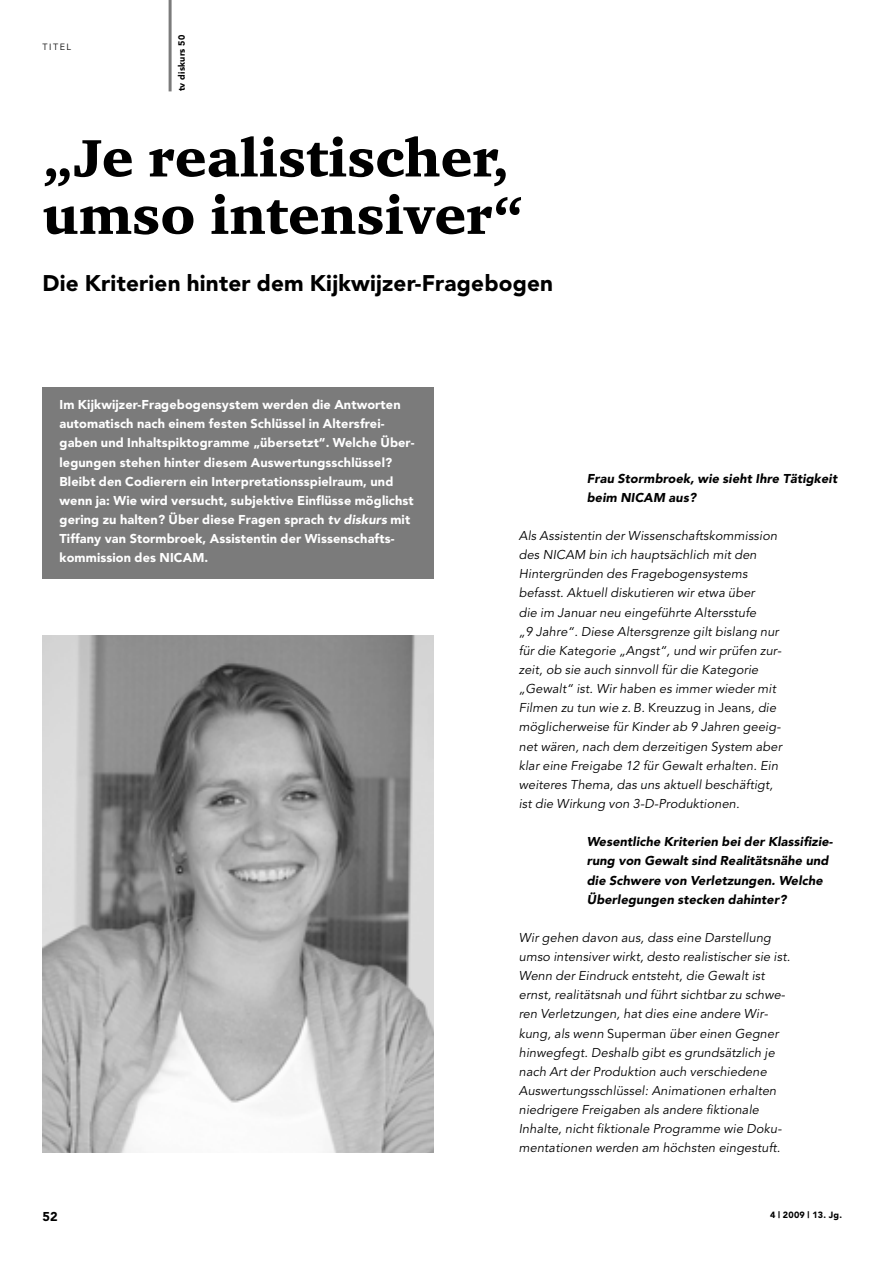
<style>
.page{position:relative;width:893px;height:1263px;background:#fff}
.page>*{position:absolute;margin:0;border:0;box-sizing:border-box;transform-origin:0 0}
.t1{font:900 54px/57.4px "Charter BT";color:#000}
.t2{font:900 22.5px "Avenir";letter-spacing:.01em;color:#000}
.t3{font:italic 12.75px/19.2px "Avenir";letter-spacing:.01em;color:#000}
.t4{font:900 12.75px/19.2px "Avenir";letter-spacing:.01em;color:#fff}
.t5{font:italic 900 12.75px/19.2px "Avenir";letter-spacing:.01em;color:#000}
.t6{font:900 12.75px "Avenir";color:#000}
.t7{font:900 9px "Avenir";letter-spacing:.025em;color:#000}
.t8{font:9px "Avenir";letter-spacing:.165em;color:#000}
.s1{font-style:italic}
.s2{font-style:normal}
</style>
<div class="page">
<div style="left:43px;top:387px;width:391px;height:191px;background:#7b7b7b"></div>
<hr style="left:169px;top:0;width:3px;height:91px;background:#7b7b7b">
<img style="left:43px;top:636px;width:391px;height:516px">
<p class="t8" style="left:43px;top:44px;width:30px">TITEL</p>
<p class="t7" style="left:178px;top:91px;width:58px;rotate:-90deg">tv diskurs 50</p>
<h1 class="t1" style="left:43px;top:134px;width:483px">„Je realistischer, umso intensiver“</h1>
<h2 class="t2" style="left:43px;top:274px;width:512px">Die Kriterien hinter dem Kijkwijzer-Fragebogen</h2>
<p class="t4" style="left:60px;top:396px;width:357px">Im Kijkwijzer-Fragebogensystem werden die Antworten automatisch nach einem festen Schlüssel in Altersfrei&shy;gaben und Inhaltspiktogramme „übersetzt“. Welche Über&shy;legungen stehen hinter diesem Auswertungsschlüssel?<br>Bleibt den Codierern ein Interpretationsspielraum, und wenn ja: Wie wird versucht, subjektive Einflüsse möglichst gering zu halten? Über diese Fragen sprach <span class="s1">tv diskurs</span> mit Tiffany van Stormbroek, Assistentin der Wissenschafts&shy;kommission des NICAM.</p>
<p class="t5" style="left:587px;top:470px;width:252px">Frau Stormbroek, wie sieht Ihre Tätigkeit beim NICAM aus?</p>
<p class="t3" style="left:519px;top:527px;width:265px">Als Assistentin der Wissenschaftskommission des NICAM bin ich hauptsächlich mit den Hintergründen des Fragebogensystems befasst. Aktuell diskutieren wir etwa über<br>die im Januar neu eingeführte Altersstufe<br>„9 Jahre“. Diese Altersgrenze gilt bislang nur für die Kategorie „Angst“, und wir prüfen zur&shy;zeit, ob sie auch sinnvoll für die Kategorie „Gewalt“ ist. Wir haben es immer wieder mit Filmen zu tun wie z. B. <span class="s2">Kreuzzug in Jeans</span>, die möglicherweise für Kinder ab 9 Jahren geeig&shy;net wären, nach dem derzeitigen System aber klar eine Freigabe 12 für Gewalt erhalten. Ein weiteres Thema, das uns aktuell beschäftigt, ist die Wirkung von 3-D-Produktionen.</p>
<p class="t5" style="left:587px;top:833px;width:248px">Wesentliche Kriterien bei der Klassifizie&shy;rung von Gewalt sind Realitätsnähe und die Schwere von Verletzungen. Welche Überlegungen stecken dahinter?</p>
<p class="t3" style="left:519px;top:929px;width:273px">Wir gehen davon aus, dass eine Darstellung umso intensiver wirkt, desto realistischer sie ist.<br>Wenn der Eindruck entsteht, die Gewalt ist ernst, realitätsnah und führt sichtbar zu schwe&shy;ren Verletzungen, hat dies eine andere Wir&shy;kung, als wenn <span class="s2">Superman</span> über einen Gegner hinwegfegt. Deshalb gibt es grundsätzlich je nach Art der Produktion auch verschiedene Auswertungsschlüssel: Animationen erhalten niedrigere Freigaben als andere fiktionale Inhalte, nicht fiktionale Programme wie Doku&shy;mentationen werden am höchsten eingestuft.</p>
<p class="t6" style="left:43px;top:1212px;width:17px">52</p>
<p class="t7" style="left:770px;top:1211px;width:73px">4 | 2009 | 13. Jg.</p>
</div>
